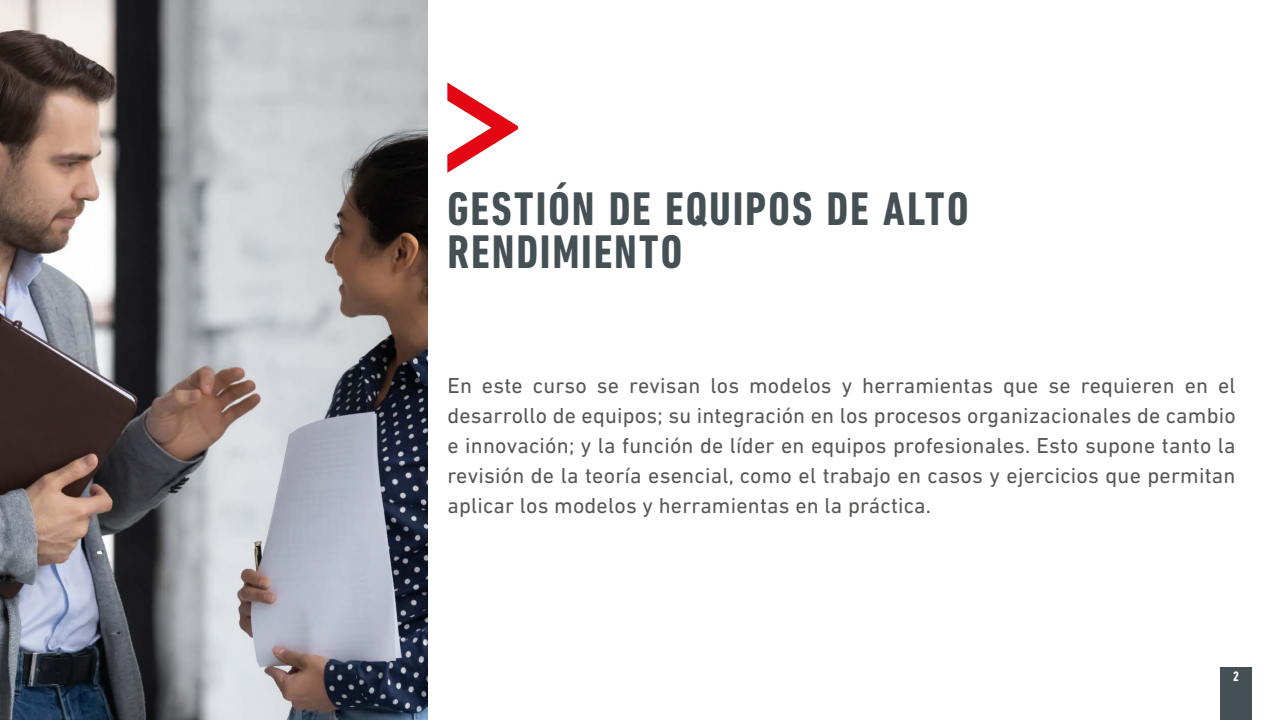
<style>
.page{position:relative;width:1280px;height:720px;background:#fff}
.page>*{position:absolute;margin:0;border:0;box-sizing:border-box;transform-origin:0 0}
.t1{font:700 condensed 48px/43px "DIN Next LT Pro";letter-spacing:.04em;color:#455055}
.t2{font:22px/30px "DIN Next LT Pro";letter-spacing:.01em;color:#575756;text-align:justify}
.t3{font:700 condensed 14px "DIN Next LT Pro";color:#fff}
</style>
<div class="page">
<svg style="left:447px;top:82px;width:72px;height:91px"></svg>
<img style="left:0;top:0;width:428px;height:720px">
<div style="left:1221px;top:667px;width:31px;height:53px;background:#455055"></div>
<h1 class="t1" style="left:447px;top:188px;width:523px">GESTIÓN DE EQUIPOS DE ALTO<br>RENDIMIENTO</h1>
<p class="t2" style="left:447px;top:371px;width:790px">En este curso se revisan los modelos y herramientas que se requieren en el desarrollo de equipos; su integración en los procesos organizacionales de cambio e innovación; y la función de líder en equipos profesionales. Esto supone tanto la revisión de la teoría esencial, como el trabajo en casos y ejercicios que permitan aplicar los modelos y herramientas en la práctica.</p>
<p class="t3" style="left:1233px;top:669px;width:7px">2</p>
</div>
